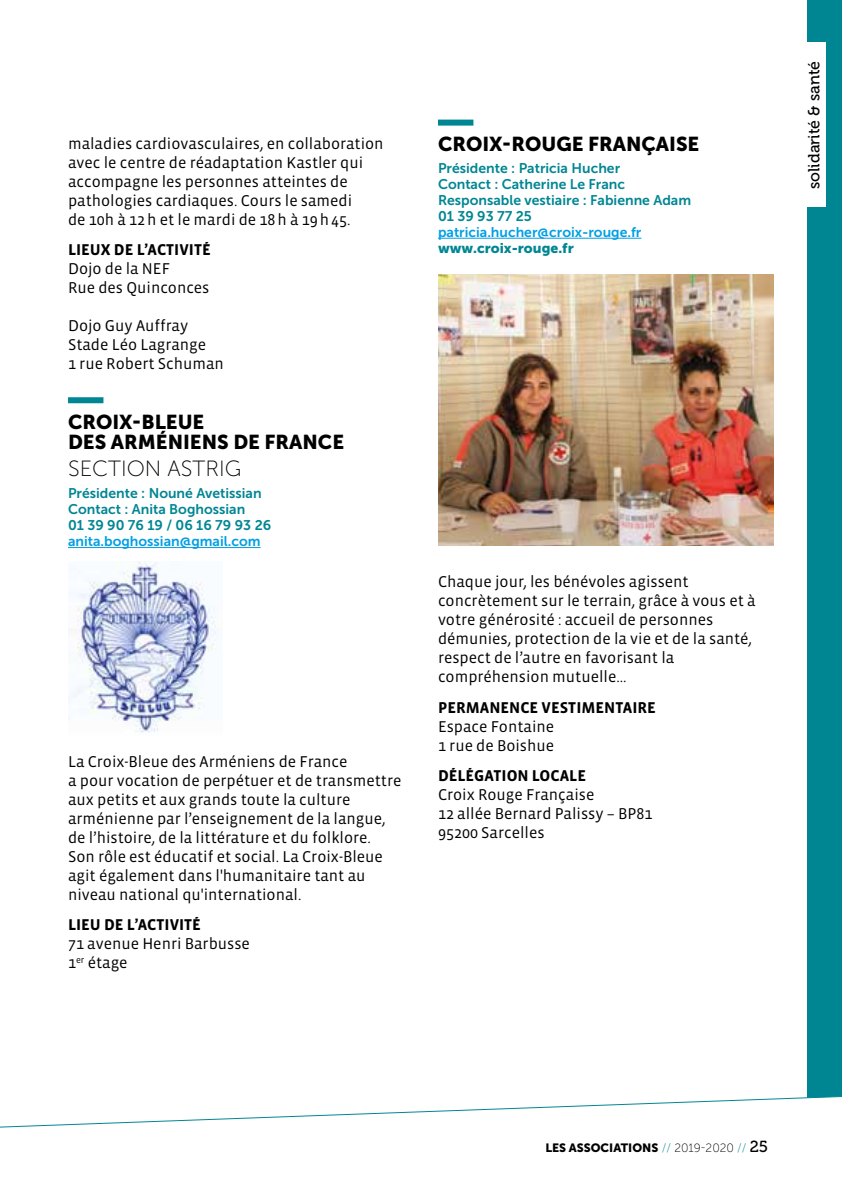
<style>
.page{position:relative;width:842px;height:1191px;background:#fff}
.page>*{position:absolute;margin:0;border:0;box-sizing:border-box;transform-origin:0 0}
.t1{font:22px "Museo Sans 100";color:#000}
.t2{font:20px/20px "Museo Sans 900";color:#000}
.t3{font:16px/19px "Vista Sans";color:#000}
.t4{font:700 16px "Vista Sans";color:#000}
.t5{font:16px "Museo 500";color:#000}
.t6{font:14px/16px "Museo Sans 700";color:#008693}
.t7{font:14px "Museo Sans 700";color:#009fe3}
.t8{font:14px "Museo Sans 900";color:#008693}
.t9{font:12px "Museo Sans 900";color:#000}
.s1{font-family:"Museo Sans 100";color:#008693}
.s2{font-family:"Museo Sans 100"}
.s3{font-family:"Museo 500";font-size:16px}
</style>
<div class="page">
<div style="left:68px;top:397px;width:35px;height:6px;background:#008693"></div>
<hr style="left:68px;top:547px;width:193px;height:1px;background:#009fe3">
<img style="left:68px;top:562px;width:154px;height:171px">
<div style="left:438px;top:120px;width:35px;height:6px;background:#008693"></div>
<hr style="left:438px;top:238px;width:203px;height:1px;background:#009fe3">
<img style="left:438px;top:274px;width:336px;height:271px">
<div style="left:808px;top:0;width:34px;height:1120px;background:#008693"></div>
<div style="left:791px;top:43px;width:34px;height:164px;background:#fff"></div>
<svg style="left:0;top:1094px;width:842px;height:34px"></svg>
<p class="t3" style="left:68px;top:134px;width:317px">maladies cardiovasculaires, en collaboration avec le centre de réadaptation Kastler qui accompagne les personnes atteintes de pathologies cardiaques. Cours le samedi<br>de 10h à 12h et le mardi de 18h à 19h45.</p>
<p class="t4" style="left:68px;top:241px;width:144px">LIEUX DE L’ACTIVITÉ</p>
<p class="t3" style="left:68px;top:259px;width:143px">Dojo de la NEF<br>Rue des Quinconces</p>
<p class="t3" style="left:68px;top:316px;width:157px">Dojo Guy Auffray<br>Stade Léo Lagrange<br>1 rue Robert Schuman</p>
<p class="t2" style="left:68px;top:412px;width:278px">CROIX-BLEUE<br>DES ARMÉNIENS DE FRANCE</p>
<h1 class="t1" style="left:68px;top:457px;width:175px">SECTION ASTRIG</h1>
<p class="t6" style="left:68px;top:485px;width:205px">Présidente : Nouné Avetissian<br>Contact : Anita Boghossian<br>01 39 90 76 19 / 06 16 79 93 26</p>
<p class="t7" style="left:68px;top:533px;width:194px">anita.boghossian@gmail.com</p>
<p class="t3" style="left:68px;top:752px;width:335px">La Croix-Bleue des Arméniens de France<br>a pour vocation de perpétuer et de transmettre aux petits et aux grands toute la culture arménienne par l’enseignement de la langue, de l’histoire, de la littérature et du folklore.<br>Son rôle est éducatif et social. La Croix-Bleue agit également dans l'humanitaire tant au niveau national qu'international.</p>
<p class="t4" style="left:68px;top:916px;width:134px">LIEU DE L’ACTIVITÉ</p>
<p class="t3" style="left:68px;top:934px;width:183px">71 avenue Henri Barbusse<br>1<sup>er</sup> étage</p>
<p class="t2" style="left:438px;top:134px;width:263px">CROIX-ROUGE FRANÇAISE</p>
<p class="t6" style="left:438px;top:160px;width:255px">Présidente : Patricia Hucher<br>Contact : Catherine Le Franc<br>Responsable vestiaire : Fabienne Adam<br>01 39 93 77 25</p>
<p class="t7" style="left:438px;top:224px;width:205px">patricia.hucher@croix-rouge.fr</p>
<p class="t8" style="left:438px;top:240px;width:137px">www.croix-rouge.fr</p>
<p class="t3" style="left:438px;top:573px;width:319px">Chaque jour, les bénévoles agissent concrètement sur le terrain, grâce à vous et à votre générosité : accueil de personnes démunies, protection de la vie et de la santé, respect de l’autre en favorisant la compréhension mutuelle...</p>
<p class="t4" style="left:438px;top:699px;width:219px">PERMANENCE VESTIMENTAIRE</p>
<p class="t3" style="left:438px;top:717px;width:118px">Espace Fontaine<br>1 rue de Boishue</p>
<p class="t4" style="left:438px;top:767px;width:149px">DÉLÉGATION LOCALE</p>
<p class="t3" style="left:438px;top:785px;width:216px">Croix Rouge Française<br>12 allée Bernard Palissy – BP81<br>95200 Sarcelles</p>
<p class="t5" style="left:805px;top:189px;width:130px;rotate:-90deg">solidarité &amp; santé</p>
<p class="t9" style="left:545px;top:1141px;width:224px">LES ASSOCIATIONS <span class="s1">//</span> <span class="s2">2019-2020</span> <span class="s1">//</span> <span class="s3">25</span></p>
</div>
